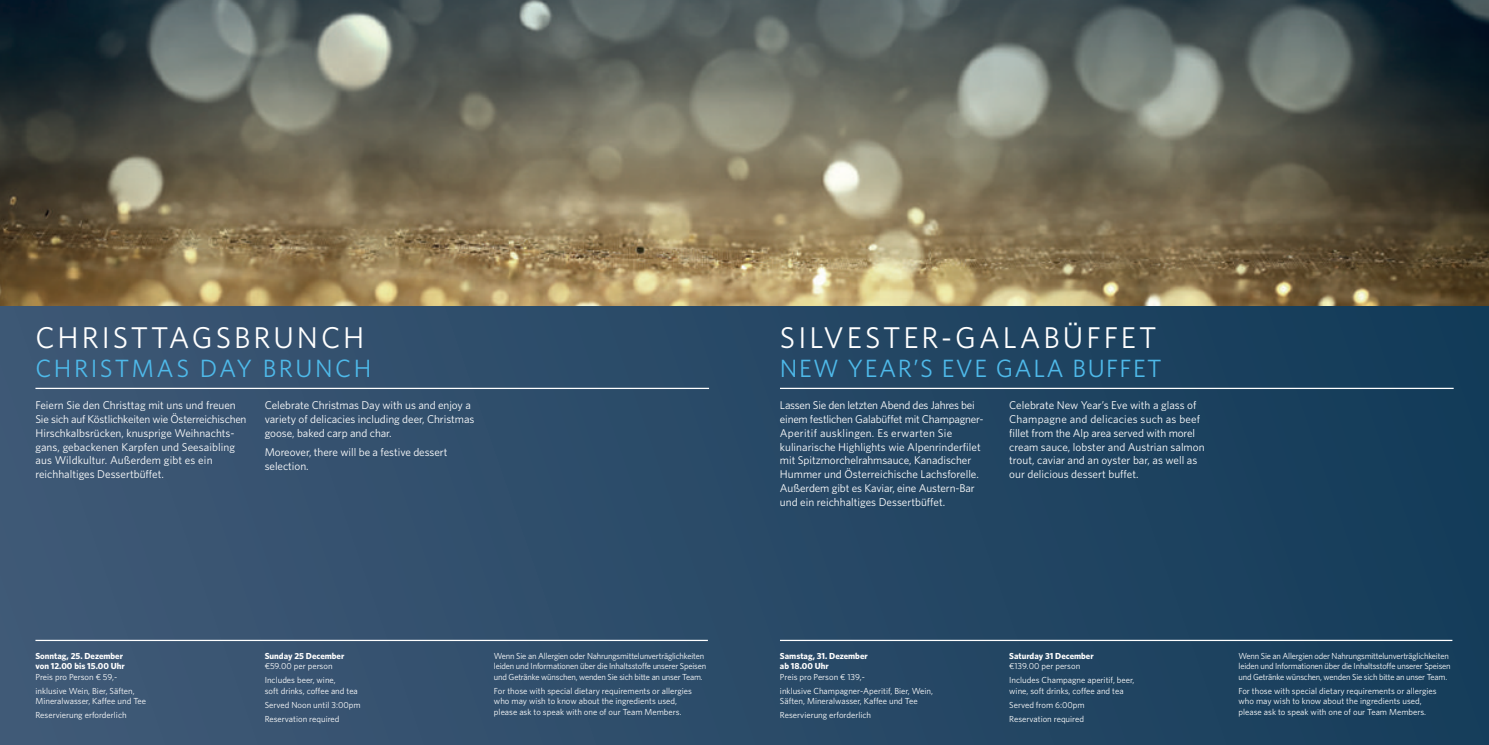
<style>
.page{position:relative;width:1489px;height:745px;background:#fff}
.page>*{position:absolute;margin:0;border:0;box-sizing:border-box;transform-origin:0 0}
.t1{font:30px "Whitney";letter-spacing:.1em;color:#fff}
.t2{font:25px "Whitney";letter-spacing:.06em;color:#4eb9e9}
.t3{font:25px "Whitney";letter-spacing:.1em;color:#4eb9e9}
.t4{font:11.25px/13.8px "Whitney";letter-spacing:-.005em;color:#fff}
.t5{font:8.75px/10.5px "Whitney";color:#fff}
.t6{font:8.75px/10.5px "Whitney";letter-spacing:-.02em;color:#fff}
.t7{font:700 8.75px/10.5px "Whitney";color:#fff}
.s1{font-weight:400}
.s2{font-family:"Whitney K";font-weight:400}
</style>
<div class="page">
<div style="left:0;top:234px;width:1488px;height:510px;background:linear-gradient(to right,#405977,#143c5a)"></div>
<hr style="left:780px;top:639px;width:672px;height:1px;background:#fff">
<hr style="left:35px;top:639px;width:672px;height:1px;background:#fff">
<hr style="left:35px;top:387px;width:674px;height:2px;background:#fff">
<hr style="left:780px;top:387px;width:673px;height:2px;background:#fff">
<img style="left:0;top:0;width:1488px;height:305px">
<h1 class="t1" style="left:35px;top:327px;width:330px">CHRISTTAGSBRUNCH</h1>
<h2 class="t3" style="left:35px;top:359px;width:337px">CHRISTMAS DAY BRUNCH</h2>
<p class="t4" style="left:35px;top:399px;width:212px">Feiern Sie den Christtag mit uns und freuen Sie sich auf Köstlichkeiten wie Österreichischen Hirschkalbsrücken, knusprige Weihnachts&shy;gans, gebackenen Karpfen und Seesaibling aus Wildkultur. Außerdem gibt es ein reichhaltiges Dessertbüffet.</p>
<p class="t4" style="left:265px;top:399px;width:211px">Celebrate Christmas Day with us and enjoy a variety of delicacies including deer, Christmas goose, baked carp and char.</p>
<p class="t4" style="left:265px;top:446px;width:184px">Moreover, there will be a festive dessert selection.</p>
<p class="t7" style="left:35px;top:651px;width:91px">Sonntag, 25. Dezember von 12.00 bis 15.00 Uhr<br><span class="s1">Preis pro Person</span> <span class="s2">€</span> <span class="s1">59,-</span></p>
<p class="t5" style="left:35px;top:686px;width:112px">inklusive Wein, Bier, Säften,<br>Mineralwasser, Kaffee und Tee</p>
<p class="t5" style="left:35px;top:710px;width:93px">Reservierung erforderlich</p>
<p class="t7" style="left:265px;top:651px;width:81px">Sunday 25 December <span class="s2">€</span><span class="s1">59.00 per person</span></p>
<p class="t5" style="left:265px;top:675px;width:95px">Includes beer, wine,<br>soft drinks, coffee and tea</p>
<p class="t5" style="left:265px;top:698px;width:97px;line-height:14px">Served Noon until 3:00pm<br>Reservation required</p>
<p class="t6" style="left:494px;top:650px;width:214px">Wenn Sie an Allergien oder Nahrungsmittelunverträglichkeiten leiden und Informationen über die Inhaltsstoffe unserer Speisen und Getränke wünschen, wenden Sie sich bitte an unser Team.</p>
<p class="t5" style="left:494px;top:686px;width:199px">For those with special dietary requirements or allergies who may wish to know about the ingredients used, please ask to speak with one of our Team Members.</p>
<h1 class="t1" style="left:780px;top:327px;width:378px">SILVESTER-GALABÜFFET</h1>
<h2 class="t2" style="left:780px;top:359px;width:383px">NEW YEAR’S EVE GALA BUFFET</h2>
<p class="t4" style="left:780px;top:399px;width:205px">Lassen Sie den letzten Abend des Jahres bei einem festlichen Galabüffet mit Champagner-Aperitif ausklingen. Es erwarten Sie kulinarische Highlights wie Alpenrinderfilet mit Spitzmorchelrahmsauce, Kanadischer Hummer und Österreichische Lachsforelle.<br>Außerdem gibt es Kaviar, eine Austern-Bar und ein reichhaltiges Dessertbüffet.</p>
<p class="t4" style="left:1009px;top:399px;width:197px">Celebrate New Year’s Eve with a glass of Champagne and delicacies such as beef fillet from the Alp area served with morel cream sauce, lobster and Austrian salmon trout, caviar and an oyster bar, as well as our delicious dessert buffet.</p>
<p class="t7" style="left:780px;top:651px;width:89px">Samstag, 31. Dezember ab 18.00 Uhr<br><span class="s1">Preis pro Person</span> <span class="s2">€</span> <span class="s1">139,-</span></p>
<p class="t5" style="left:780px;top:686px;width:155px">inklusive Champagner-Aperitif, Bier, Wein,<br>Säften, Mineralwasser, Kaffee und Tee</p>
<p class="t5" style="left:780px;top:710px;width:93px">Reservierung erforderlich</p>
<p class="t7" style="left:1009px;top:651px;width:86px">Saturday 31 December <span class="s2">€</span><span class="s1">139.00 per person</span></p>
<p class="t5" style="left:1009px;top:675px;width:127px">Includes Champagne aperitif, beer, wine, soft drinks, coffee and tea</p>
<p class="t5" style="left:1009px;top:698px;width:77px;line-height:14px">Served from 6:00pm<br>Reservation required</p>
<p class="t6" style="left:1238px;top:650px;width:214px">Wenn Sie an Allergien oder Nahrungsmittelunverträglichkeiten leiden und Informationen über die Inhaltsstoffe unserer Speisen und Getränke wünschen, wenden Sie sich bitte an unser Team.</p>
<p class="t5" style="left:1238px;top:686px;width:199px">For those with special dietary requirements or allergies who may wish to know about the ingredients used, please ask to speak with one of our Team Members.</p>
</div>
